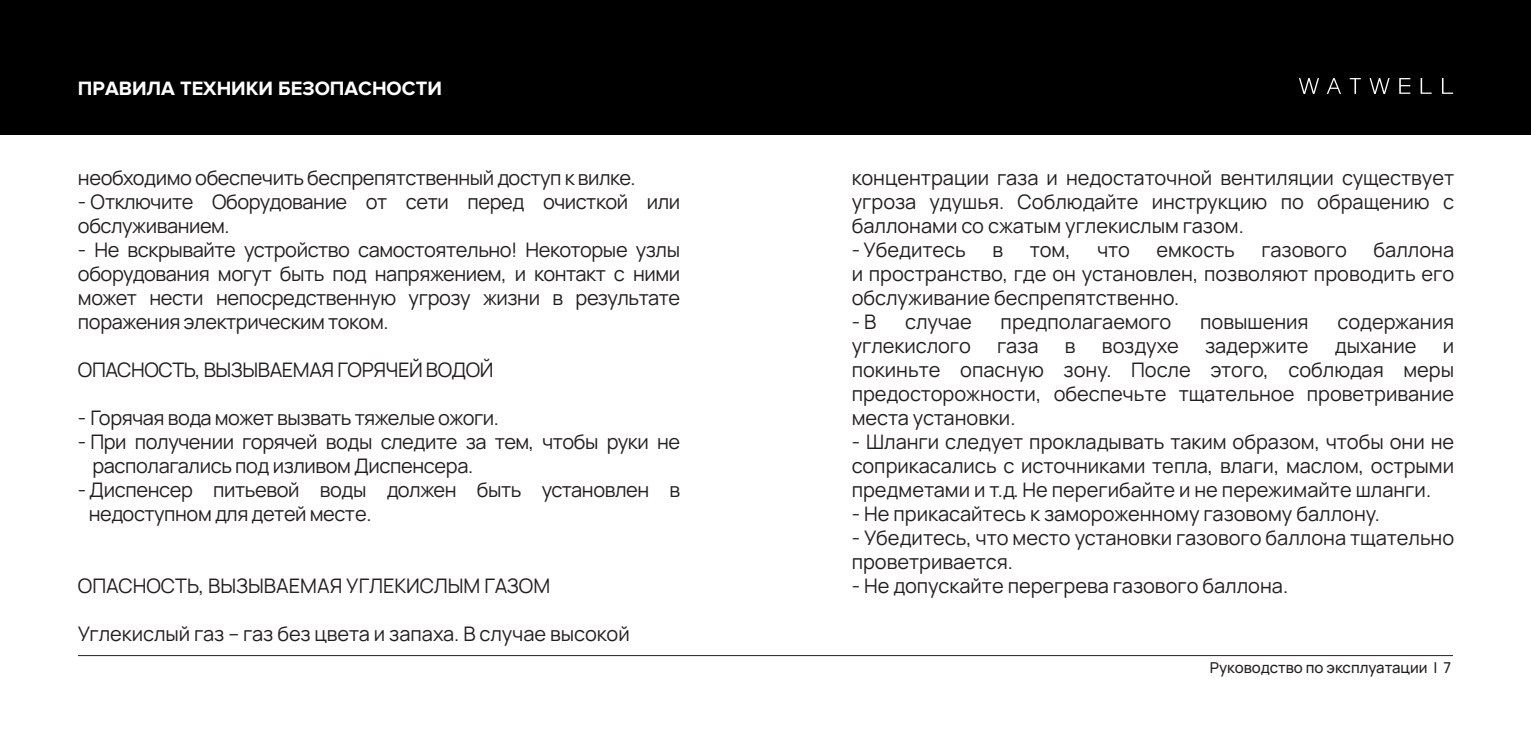
<style>
.page{position:relative;width:1531px;height:752px;background:#fff}
.page>*{position:absolute;margin:0;border:0;box-sizing:border-box;transform-origin:0 0}
.t1{font:20px/24px "Manrope";letter-spacing:-.01em;color:#231f20}
.t2{font:700 20px "Proxima Nova";color:#fff}
.t3{font:500 15px "Manrope";color:#231f20}
</style>
<div class="page">
<div style="left:0;top:0;width:1531px;height:135px;background:#000"></div>
<hr style="left:78px;top:654px;width:1375px;height:1px;background:#231f20">
<svg style="left:1299px;top:78px;width:20px;height:16px"></svg>
<svg style="left:1369px;top:78px;width:20px;height:16px"></svg>
<svg style="left:1327px;top:78px;width:14px;height:16px"></svg>
<svg style="left:1420px;top:78px;width:11px;height:16px"></svg>
<svg style="left:1442px;top:78px;width:11px;height:16px"></svg>
<svg style="left:1399px;top:78px;width:11px;height:16px"></svg>
<svg style="left:1349px;top:78px;width:12px;height:16px"></svg>
<p class="t2" style="left:78px;top:76px;width:365px">ПРАВИЛА ТЕХНИКИ БЕЗОПАСНОСТИ</p>
<p class="t1" style="left:78px;top:164px;width:559px">необходимо обеспечить беспрепятственный доступ к вилке.</p>
<p class="t1" style="left:78px;top:188px;width:604px">- Отключите Оборудование от сети перед очисткой или</p>
<p class="t1" style="left:78px;top:212px;width:153px">обслуживанием.</p>
<p class="t1" style="left:78px;top:236px;width:604px">- Не вскрывайте устройство самостоятельно! Некоторые узлы оборудования могут быть под напряжением, и контакт с ними</p>
<p class="t1" style="left:78px;top:284px;width:604px">может нести непосредственную угрозу жизни в результате</p>
<p class="t1" style="left:78px;top:308px;width:312px">поражения электрическим током.</p>
<p class="t1" style="left:78px;top:356px;width:417px">ОПАСНОСТЬ, ВЫЗЫВАЕМАЯ ГОРЯЧЕЙ ВОДОЙ</p>
<p class="t1" style="left:78px;top:404px;width:422px">- Горячая вода может вызвать тяжелые ожоги.</p>
<p class="t1" style="left:78px;top:428px;width:604px">- При получении горячей воды следите за тем, чтобы руки не</p>
<p class="t1" style="left:92px;top:452px;width:382px">располагались под изливом Диспенсера.</p>
<p class="t1" style="left:78px;top:476px;width:604px">- Диспенсер питьевой воды должен быть установлен в</p>
<p class="t1" style="left:89px;top:500px;width:284px">недоступном для детей месте.</p>
<p class="t1" style="left:78px;top:572px;width:474px">ОПАСНОСТЬ, ВЫЗЫВАЕМАЯ УГЛЕКИСЛЫМ ГАЗОМ</p>
<p class="t1" style="left:78px;top:620px;width:553px">Углекислый газ – газ без цвета и запаха. В случае высокой</p>
<p class="t1" style="left:852px;top:164px;width:604px">концентрации газа и недостаточной вентиляции существует</p>
<p class="t1" style="left:852px;top:188px;width:604px">угроза удушья. Соблюдайте инструкцию по обращению с</p>
<p class="t1" style="left:852px;top:212px;width:393px">баллонами со сжатым углекислым газом.</p>
<p class="t1" style="left:852px;top:236px;width:116px">- Убедитесь</p>
<p class="t1" style="left:992px;top:236px;width:12px">в</p>
<p class="t1" style="left:1030px;top:236px;width:42px">том,</p>
<p class="t1" style="left:1097px;top:236px;width:34px">что</p>
<p class="t1" style="left:1156px;top:236px;width:80px">емкость</p>
<p class="t1" style="left:1261px;top:236px;width:87px">газового</p>
<p class="t1" style="left:1373px;top:236px;width:82px">баллона</p>
<p class="t1" style="left:852px;top:260px;width:604px">и пространство, где он установлен, позволяют проводить его обслуживание беспрепятственно.</p>
<p class="t1" style="left:852px;top:308px;width:26px">-В</p>
<p class="t1" style="left:905px;top:308px;width:68px">случае</p>
<p class="t1" style="left:1000px;top:308px;width:172px">предполагаемого</p>
<p class="t1" style="left:1200px;top:308px;width:110px">повышения</p>
<p class="t1" style="left:1337px;top:308px;width:118px">содержания</p>
<p class="t1" style="left:852px;top:332px;width:121px">углекислого</p>
<p class="t1" style="left:997px;top:332px;width:43px">газа</p>
<p class="t1" style="left:1065px;top:332px;width:12px">в</p>
<p class="t1" style="left:1102px;top:332px;width:78px">воздухе</p>
<p class="t1" style="left:1205px;top:332px;width:105px">задержите</p>
<p class="t1" style="left:1335px;top:332px;width:83px">дыхание</p>
<p class="t1" style="left:1443px;top:332px;width:13px">и</p>
<p class="t1" style="left:852px;top:356px;width:604px">покиньте опасную зону. После этого, соблюдая меры</p>
<p class="t1" style="left:852px;top:380px;width:604px">предосторожности, обеспечьте тщательное проветривание места установки.</p>
<p class="t1" style="left:852px;top:428px;width:604px;text-align:justify">- Шланги следует прокладывать таким образом, чтобы они не соприкасались с источниками тепла, влаги, маслом, острыми предметами и т.д. Не перегибайте и не пережимайте шланги.</p>
<p class="t1" style="left:852px;top:500px;width:530px">- Не прикасайтесь к замороженному газовому баллону.</p>
<p class="t1" style="left:852px;top:524px;width:604px">- Убедитесь, что место установки газового баллона тщательно проветривается.</p>
<p class="t1" style="left:852px;top:572px;width:438px">- Не допускайте перегрева газового баллона.</p>
<p class="t3" style="left:1210px;top:656px;width:243px">Руководство по эксплуатации | 7</p>
</div>
